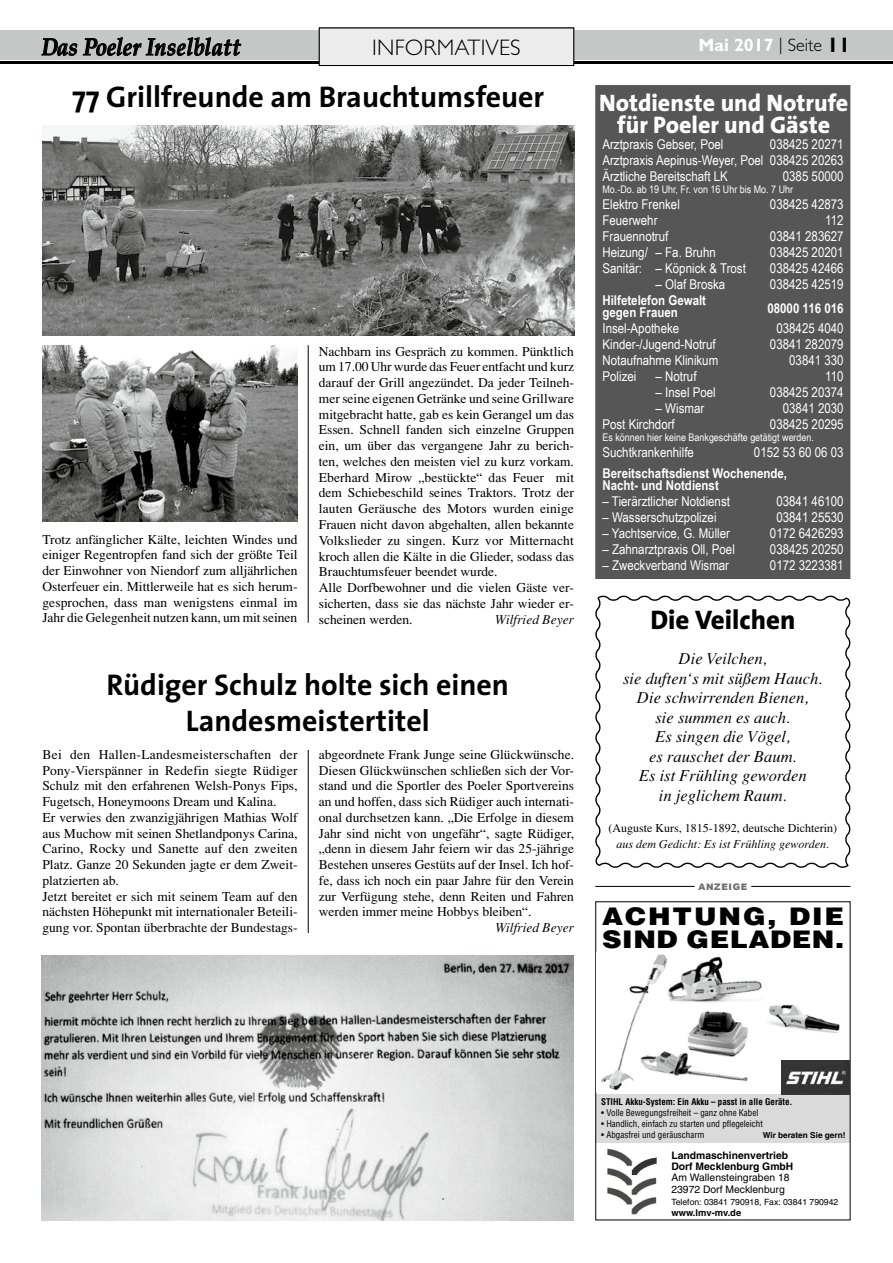
<style>
.page{position:relative;width:893px;height:1263px;background:#fff}
.page>*{position:absolute;margin:0;border:0;box-sizing:border-box;transform-origin:0 0}
.t1{font:700 30px/36px "The Sans";color:#000;text-align:center}
.t2{font:800 27px "The Sans";color:#000}
.t3{font:900 24.3px/23.1px "Helvetica";letter-spacing:.02em;color:#000;scale:1.12 1}
.t4{font:italic 700 24.15px "Palatino";letter-spacing:.005em;color:#000;scale:.87 1}
.t5{font:800 24px/22.5px "The Sans";color:#fff;text-align:center}
.t6{font:300 22.5px "Gill Sans";letter-spacing:.01em;color:#000}
.t7{font:700 18px "Gill Sans";color:#fff}
.t8{font:italic 16.5px/19.5px "Times";color:#000;text-align:center}
.t9{font:13.5px/15.8px "Times";color:#000;text-align:justify}
.t10{font:13.5px/16px "Arial Narrow";color:#fff;text-align:justify;scale:1.04 1}
.t11{font:700 13.5px/12px "Arial Narrow";color:#fff;scale:1.04 1}
.t12{font:italic 13.5px "Times";color:#000}
.t13{font:12px "Times";color:#000}
.t14{font:italic 12px "Times";color:#000}
.t15{font:10.5px "Arial Narrow";color:#fff;scale:1.04 1}
.t16{font:10.35px/11.2px "Helvetica";color:#000}
.t17{font:700 10.35px/11.2px "Helvetica";color:#000}
.t18{font:700 9.3px "Helvetica";color:#000}
.t19{font:condensed 9px "Helvetica";color:#000}
.t20{font:700 condensed 9px "Helvetica";color:#000}
.t21{font:900 9px "Arial";letter-spacing:.07em;color:#6f6f6e}
.t22{font:8.7px "Helvetica";color:#000}
.t23{font:700 8.25px "Helvetica";color:#000}
.s1{font-weight:300;color:#000}
.s2{font-size:21px;color:#000}
</style>
<div class="page">
<div style="left:0;top:30px;width:893px;height:30px;background:#c5c6c6"></div>
<svg style="left:42px;top:38px;width:35px;height:18px"></svg>
<svg style="left:83px;top:37px;width:158px;height:20px"></svg>
<hr style="left:0;top:61px;width:893px;height:3px;background:#000">
<div style="left:319px;top:28px;width:255px;height:38px;background:#ececed"></div>
<div style="left:319px;top:28px;width:255px;height:38px;border:1px solid #000"></div>
<hr style="left:595px;top:886px;width:255px;height:1px;background:#000">
<div style="left:695px;top:883px;width:56px;height:6px;background:#fff"></div>
<div style="left:596px;top:1094px;width:254px;height:49px;background:#dadada"></div>
<img style="left:607px;top:1148px;width:50px;height:67px">
<img style="left:631px;top:1153px;width:26px;height:24px">
<img style="left:782px;top:1060px;width:68px;height:34px">
<img style="left:601px;top:954px;width:161px;height:137px">
<img style="left:768px;top:1004px;width:72px;height:29px">
<div style="left:595px;top:85px;width:255px;height:494px;background:#565656;border:2px solid #565656"></div>
<img style="left:42px;top:125px;width:532px;height:210px">
<img style="left:42px;top:345px;width:255px;height:176px">
<hr style="left:308px;top:750px;width:1px;height:183px;background:#000">
<hr style="left:308px;top:345px;width:1px;height:278px;background:#000">
<img style="left:42px;top:955px;width:532px;height:265px">
<svg style="left:595px;top:595px;width:256px;height:273px"></svg>
<h3 class="t4" style="left:42px;top:28px;width:230px">Das Poeler Inselblatt</h3>
<h3 class="t6" style="left:372px;top:35px;width:148px">I NFORMATIVES</h3>
<h3 class="t7" style="left:699px;top:34px;width:153px">Mai 2017 <span class="s1">| SEITE</span> <span class="s2">11</span></h3>
<h1 class="t1" style="left:72px;top:78px;width:473px">77 Grillfreunde am Brauchtumsfeuer</h1>
<p class="t9" style="left:42px;top:531px;width:257px">Trotz anfänglicher Kälte, leichten Windes und einiger Regentropfen fand sich der größte Teil der Einwohner von Niendorf zum alljährlichen Osterfeuer ein. Mittlerweile hat es sich herum&shy;gesprochen, dass man wenigstens einmal im Jahr die Gelegenheit nutzen kann, um mit seinen</p>
<p class="t9" style="left:319px;top:343px;width:257px;text-align:left">Nachbarn ins Gespräch zu kommen. Pünktlich um 17.00 Uhr wurde das Feuer entfacht und kurz darauf der Grill angezündet. Da jeder Teilneh&shy;mer seine eigenen Getränke und seine Grillware mitgebracht hatte, gab es kein Gerangel um das Essen. Schnell fanden sich einzelne Gruppen ein, um über das vergangene Jahr zu berich&shy;ten, welches den meisten viel zu kurz vorkam.<br>Eberhard Mirow „bestückte“ das Feuer mit dem Schiebeschild seines Traktors. Trotz der lauten Geräusche des Motors wurden einige Frauen nicht davon abgehalten, allen bekannte Volkslieder zu singen. Kurz vor Mitternacht kroch allen die Kälte in die Glieder, sodass das Brauchtumsfeuer beendet wurde.<br>Alle Dorfbewohner und die vielen Gäste ver&shy;sicherten, dass sie das nächste Jahr wieder er&shy;scheinen werden.</p>
<p class="t12" style="left:496px;top:611px;width:80px">Wilfried Beyer</p>
<h1 class="t1" style="left:107px;top:666px;width:404px">Rüdiger Schulz holte sich einen<br>Landesmeistertitel</h1>
<p class="t9" style="left:42px;top:746px;width:257px;text-align:left">Bei den Hallen-Landesmeisterschaften der Pony-Vierspänner in Redefin siegte Rüdiger Schulz mit den erfahrenen Welsh-Ponys Fips, Fugetsch, Honeymoons Dream und Kalina.<br>Er verwies den zwanzigjährigen Mathias Wolf aus Muchow mit seinen Shetlandponys Carina, Carino, Rocky und Sanette auf den zweiten Platz. Ganze 20 Sekunden jagte er dem Zweit&shy;platzierten ab.<br>Jetzt bereitet er sich mit seinem Team auf den nächsten Höhepunkt mit internationaler Beteili&shy;gung vor. Spontan überbrachte der Bundestags-</p>
<p class="t9" style="left:319px;top:746px;width:257px">abgeordnete Frank Junge seine Glückwünsche.<br>Diesen Glückwünschen schließen sich der Vor&shy;stand und die Sportler des Poeler Sportvereins an und hoffen, dass sich Rüdiger auch internati&shy;onal durchsetzen kann. „Die Erfolge in diesem Jahr sind nicht von ungefähr“, sagte Rüdiger, „denn in diesem Jahr feiern wir das 25-jährige Bestehen unseres Gestüts auf der Insel. Ich hof&shy;fe, dass ich noch ein paar Jahre für den Verein zur Verfügung stehe, denn Reiten und Fahren werden immer meine Hobbys bleiben“.</p>
<p class="t12" style="left:496px;top:919px;width:80px">Wilfried Beyer</p>
<h3 class="t5" style="left:599px;top:91px;width:251px">Notdienste und Notrufe für Poeler und Gäste</h3>
<p class="t10" style="left:602px;top:136px;width:118px">Arztpraxis Gebser, Poel</p>
<p class="t10" style="left:602px;top:136px;width:233px;text-indent:167px">038425 20271<br>Arztpraxis Aepinus-Weyer, Poel 038425 20263<br>Ärztliche Bereitschaft LK</p>
<p class="t10" style="left:783px;top:168px;width:60px">0385 50000</p>
<p class="t15" style="left:602px;top:182px;width:185px">Mo.-Do. ab 19 Uhr, Fr. von 16 Uhr bis Mo. 7 Uhr</p>
<p class="t10" style="left:602px;top:196px;width:76px">Elektro Frenkel</p>
<p class="t10" style="left:770px;top:196px;width:72px">038425 42873</p>
<p class="t10" style="left:602px;top:212px;width:54px">Feuerwehr</p>
<p class="t10" style="left:825px;top:212px;width:19px">112</p>
<p class="t10" style="left:602px;top:228px;width:65px">Frauennotruf</p>
<p class="t10" style="left:770px;top:228px;width:72px">03841 283627</p>
<p class="t10" style="left:602px;top:244px;width:110px">Heizung/ – Fa. Bruhn</p>
<p class="t10" style="left:770px;top:244px;width:72px">038425 20201</p>
<p class="t10" style="left:602px;top:260px;width:139px">Sanitär: – Köpnick &amp; Trost</p>
<p class="t10" style="left:770px;top:260px;width:72px">038425 42466</p>
<p class="t10" style="left:656px;top:276px;width:69px">– Olaf Broska</p>
<p class="t10" style="left:770px;top:276px;width:72px">038425 42519</p>
<p class="t11" style="left:602px;top:294px;width:101px">Hilfetelefon Gewalt gegen Frauen</p>
<p class="t11" style="left:767px;top:301px;width:75px">08000 116 016</p>
<p class="t10" style="left:602px;top:320px;width:75px">Insel-Apotheke</p>
<p class="t10" style="left:776px;top:320px;width:66px">038425 4040</p>
<p class="t10" style="left:602px;top:336px;width:110px">Kinder-/Jugend-Notruf</p>
<p class="t10" style="left:770px;top:336px;width:72px">03841 282079</p>
<p class="t10" style="left:602px;top:352px;width:113px">Notaufnahme Klinikum</p>
<p class="t10" style="left:789px;top:352px;width:54px">03841 330</p>
<p class="t10" style="left:602px;top:368px;width:34px">Polizei</p>
<p class="t10" style="left:656px;top:368px;width:41px">– Notruf</p>
<p class="t10" style="left:825px;top:368px;width:19px">110</p>
<p class="t10" style="left:656px;top:384px;width:59px">– Insel Poel</p>
<p class="t10" style="left:770px;top:384px;width:72px">038425 20374</p>
<p class="t10" style="left:656px;top:400px;width:48px">– Wismar</p>
<p class="t10" style="left:783px;top:400px;width:60px">03841 2030</p>
<p class="t10" style="left:602px;top:416px;width:71px">Post Kirchdorf</p>
<p class="t10" style="left:770px;top:416px;width:72px">038425 20295</p>
<p class="t15" style="left:602px;top:430px;width:205px">Es können hier keine Bankgeschäfte getätigt werden.</p>
<p class="t10" style="left:602px;top:444px;width:89px">Suchtkrankenhilfe</p>
<p class="t10" style="left:754px;top:444px;width:88px">0152 53 60 06 03</p>
<p class="t11" style="left:602px;top:466px;width:179px">Bereitschaftsdienst Wochenende,<br>Nacht- und Notdienst</p>
<p class="t10" style="left:602px;top:492px;width:124px">– Tierärztlicher Notdienst</p>
<p class="t10" style="left:776px;top:492px;width:66px">03841 46100</p>
<p class="t10" style="left:602px;top:508px;width:111px">– Wasserschutzpolizei</p>
<p class="t10" style="left:776px;top:508px;width:66px">03841 25530</p>
<p class="t10" style="left:602px;top:524px;width:124px">– Yachtservice, G. Müller</p>
<p class="t10" style="left:770px;top:524px;width:72px">0172 6426293</p>
<p class="t10" style="left:602px;top:540px;width:129px">– Zahnarztpraxis Oll, Poel</p>
<p class="t10" style="left:770px;top:540px;width:72px">038425 20250</p>
<p class="t10" style="left:602px;top:556px;width:123px">– Zweckverband Wismar</p>
<p class="t10" style="left:770px;top:556px;width:72px">0172 3223381</p>
<h2 class="t2" style="left:650px;top:597px;width:147px">Die Veilchen</h2>
<p class="t8" style="left:623px;top:649px;width:201px">Die Veilchen,<br>sie duften‘s mit süßem Hauch.<br>Die schwirrenden Bienen,<br>sie summen es auch.<br>Es singen die Vögel,<br>es rauschet der Baum.<br>Es ist Frühling geworden<br>in jeglichem Raum.</p>
<p class="t13" style="left:609px;top:821px;width:230px">(Auguste Kurs, 1815-1892, deutsche Dichterin)</p>
<p class="t14" style="left:617px;top:837px;width:214px">aus dem Gedicht: Es ist Frühling geworden.</p>
<p class="t21" style="left:698px;top:880px;width:50px">ANZEIGE</p>
<h3 class="t3" style="left:602px;top:904px;width:218px">ACHTUNG, DIE<br>SIND GELADEN.</h3>
<p class="t20" style="left:601px;top:1096px;width:193px">STIHL Akku-System: Ein Akku – passt in alle Geräte.</p>
<p class="t19" style="left:601px;top:1107px;width:159px">• Volle Bewegungsfreiheit – ganz ohne Kabel</p>
<p class="t19" style="left:601px;top:1118px;width:163px">• Handlich, einfach zu starten und pflegeleicht</p>
<p class="t19" style="left:601px;top:1128px;width:105px">• Abgasfrei und geräuscharm</p>
<p class="t17" style="left:671px;top:1149px;width:123px">Landmaschinenvertrieb<br>Dorf Mecklenburg GmbH</p>
<p class="t16" style="left:671px;top:1172px;width:120px">Am Wallensteingraben 18<br>23972 Dorf Mecklenburg</p>
<p class="t22" style="left:671px;top:1197px;width:168px">Telefon: 03841 790918, Fax: 03841 790942</p>
<p class="t18" style="left:671px;top:1207px;width:71px">www.lmv-mv.de</p>
<p class="t23" style="left:763px;top:1130px;width:84px">Wir beraten Sie gern!</p>
</div>
